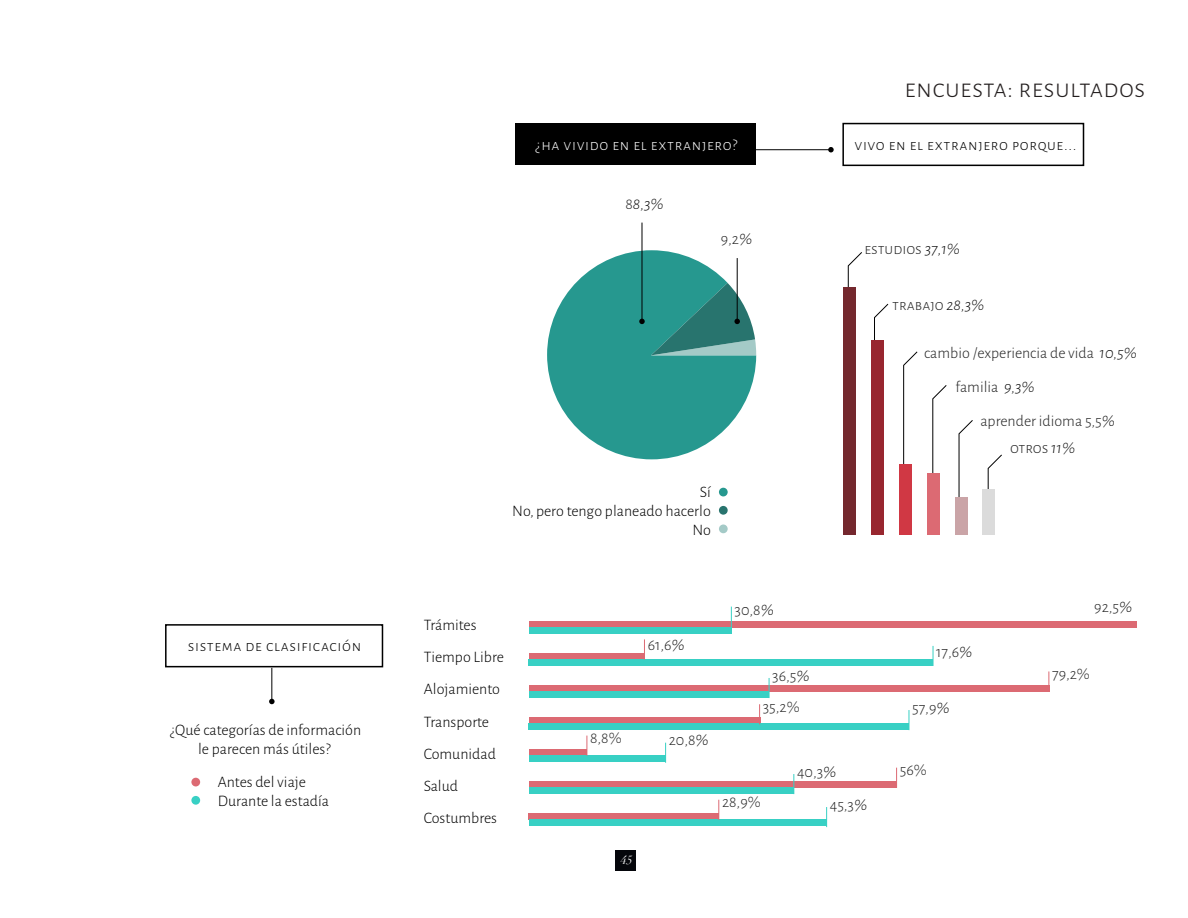
<style>
.page{position:relative;width:1188px;height:918px;background:#fff}
.page>*{position:absolute;margin:0;border:0;box-sizing:border-box;transform-origin:0 0}
.Título_-_17pt___26pt{font:300 27px "Alegreya Sans SC";letter-spacing:.01em;color:#241f1f}
.t1{font:300 16.05px/32.1px "Alegreya Sans";color:#000}
.t2{font:300 16.05px/33px "Alegreya Sans SC";color:#242424}
.t3{font:300 16.05px "Alegreya Sans";color:#242424}
.t4{font:300 16.05px "Alegreya Sans SC";letter-spacing:.04em;color:#000}
.t5{font:300 16.05px "Alegreya Sans SC";letter-spacing:.04em;color:#fff}
.t6{font:italic 300 16.05px "Alegreya Sans";color:#000}
.t7{font:italic 12px "Didot";color:#fff}
.s1{font-family:"Alegreya Sans SC";font-style:normal;color:#242424}
.s2{font-family:"Alegreya Sans";font-style:italic;color:#000}
.s3{font-style:italic;color:#000}
.s4{font-family:"Alegreya Sans SC"}
</style>
<div class="page">
<div style="left:616px;top:850px;width:20px;height:21px;background:#05060b"></div>
<hr style="left:755px;top:149px;width:76px;height:1px;background:#000">
<svg style="left:828px;top:147px;width:6px;height:5px"></svg>
<svg style="left:547px;top:250px;width:209px;height:209px;fill:#26988f"></svg>
<hr style="left:642px;top:223px;width:1px;height:99px;background:#000">
<svg style="left:639px;top:319px;width:6px;height:5px"></svg>
<hr style="left:737px;top:258px;width:1px;height:64px;background:#000">
<svg style="left:651px;top:283px;width:105px;height:72px;background:#46958e"></svg>
<div style="left:515px;top:124px;width:241px;height:41px;background:#000"></div>
<div style="left:842px;top:123px;width:242px;height:43px;border:2px solid #000"></div>
<div style="left:719px;top:488px;width:9px;height:8px;background:#26988f;border-radius:50%"></div>
<div style="left:719px;top:506px;width:9px;height:9px;background:#28746e;border-radius:50%"></div>
<div style="left:719px;top:525px;width:9px;height:8px;background:#a4cac7;border-radius:50%"></div>
<div style="left:191px;top:778px;width:9px;height:8px;background:#dc6a73;border-radius:50%"></div>
<div style="left:191px;top:796px;width:9px;height:9px;background:#38d0c4;border-radius:50%"></div>
<svg style="left:988px;top:454px;width:14px;height:35px"></svg>
<svg style="left:874px;top:303px;width:15px;height:38px"></svg>
<svg style="left:903px;top:351px;width:15px;height:116px"></svg>
<svg style="left:932px;top:385px;width:15px;height:91px"></svg>
<svg style="left:958px;top:420px;width:15px;height:83px"></svg>
<svg style="left:848px;top:252px;width:14px;height:35px"></svg>
<div style="left:843px;top:287px;width:13px;height:248px;background:#74282e"></div>
<div style="left:871px;top:341px;width:13px;height:194px;background:#98262f"></div>
<div style="left:899px;top:465px;width:12px;height:70px;background:#d03844"></div>
<div style="left:927px;top:473px;width:12px;height:62px;background:#dc6a73"></div>
<div style="left:955px;top:498px;width:12px;height:37px;background:#caa4a7"></div>
<div style="left:983px;top:489px;width:12px;height:46px;background:#dbdbdb"></div>
<div style="left:529px;top:621px;width:607px;height:6px;background:#dc6a73"></div>
<div style="left:529px;top:627px;width:202px;height:7px;background:#38d0c4"></div>
<div style="left:529px;top:653px;width:116px;height:6px;background:#dc6a73"></div>
<div style="left:528px;top:659px;width:405px;height:7px;background:#38d0c4"></div>
<div style="left:529px;top:685px;width:520px;height:6px;background:#dc6a73"></div>
<div style="left:529px;top:691px;width:240px;height:7px;background:#38d0c4"></div>
<div style="left:529px;top:717px;width:231px;height:6px;background:#dc6a73"></div>
<div style="left:529px;top:723px;width:380px;height:7px;background:#38d0c4"></div>
<div style="left:529px;top:749px;width:58px;height:6px;background:#dc6a73"></div>
<div style="left:529px;top:756px;width:136px;height:6px;background:#38d0c4"></div>
<div style="left:529px;top:781px;width:368px;height:6px;background:#dc6a73"></div>
<div style="left:529px;top:788px;width:264px;height:6px;background:#38d0c4"></div>
<div style="left:529px;top:813px;width:190px;height:6px;background:#dc6a73"></div>
<div style="left:529px;top:819px;width:297px;height:7px;background:#38d0c4"></div>
<hr style="left:271px;top:668px;width:1px;height:34px;background:#000">
<svg style="left:269px;top:699px;width:6px;height:5px"></svg>
<div style="left:165px;top:624px;width:218px;height:43px;border:2px solid #000"></div>
<svg style="left:731px;top:607px;width:1px;height:26px"></svg>
<svg style="left:644px;top:639px;width:1px;height:14px"></svg>
<svg style="left:1049px;top:671px;width:1px;height:21px"></svg>
<svg style="left:759px;top:704px;width:1px;height:20px"></svg>
<svg style="left:587px;top:736px;width:1px;height:20px"></svg>
<svg style="left:896px;top:768px;width:1px;height:20px"></svg>
<svg style="left:719px;top:800px;width:1px;height:20px"></svg>
<svg style="left:933px;top:646px;width:1px;height:20px"></svg>
<svg style="left:769px;top:678px;width:1px;height:20px"></svg>
<svg style="left:909px;top:710px;width:1px;height:20px"></svg>
<svg style="left:665px;top:743px;width:1px;height:20px"></svg>
<svg style="left:794px;top:774px;width:1px;height:20px"></svg>
<svg style="left:826px;top:807px;width:1px;height:20px"></svg>
<p class="t4" style="left:188px;top:636px;width:175px">sistema de clasificación</p>
<p class="t1" style="left:170px;top:720px;width:193px;line-height:18.9px;text-align:center">¿Qué categorías de información le parecen más útiles?</p>
<p class="t1" style="left:218px;top:772px;width:113px;line-height:18.9px">Antes del viaje<br>Durante la estadía</p>
<p class="Título_-_17pt___26pt" style="left:905px;top:70px;width:242px">encuesta: resultados</p>
<p class="t5" style="left:536px;top:135px;width:203px">¿ha vivido en el extranjero?</p>
<p class="t4" style="left:855px;top:135px;width:223px">vivo en el extranjero porque...</p>
<p class="t6" style="left:626px;top:194px;width:40px"><span class="s1">8</span>8,3%</p>
<p class="t2" style="left:721px;top:222px;width:33px">9,2<span class="s2">%</span></p>
<p class="t1" style="left:512px;top:482px;width:200px;line-height:18.9px;text-align:right">Sí<br>No, pero tengo planeado hacerlo<br>No</p>
<p class="t2" style="left:865px;top:232px;width:97px">estudios <span class="s2">37,1%</span></p>
<p class="t2" style="left:892px;top:287px;width:94px">trabajo <span class="s2">28,3%</span></p>
<p class="t3" style="left:924px;top:343px;width:214px">cambio /experiencia de vida <span class="s3">10,5%</span></p>
<p class="t3" style="left:956px;top:376px;width:81px">familia <span class="s3">9,3%</span></p>
<p class="t3" style="left:980px;top:410px;width:136px">aprender idioma <span class="s4">5,5</span><span class="s3">%</span></p>
<p class="t2" style="left:1010px;top:431px;width:66px">otros <span class="s2">11%</span></p>
<p class="t1" style="left:424px;top:609px;width:82px">Trámites<br>Tiempo Libre<br>Alojamiento<br>Transporte<br>Comunidad<br>Salud<br>Costumbres</p>
<p class="t2" style="left:590px;top:721px;width:33px">8,8%</p>
<p class="t2" style="left:648px;top:628px;width:38px">61,6<span class="s2">%</span></p>
<p class="t2" style="left:669px;top:723px;width:41px">20,8<span class="s2">%</span></p>
<p class="t2" style="left:735px;top:593px;width:41px">30,8<span class="s2">%</span></p>
<p class="t2" style="left:772px;top:659px;width:39px">36,5<span class="s2">%</span></p>
<p class="t2" style="left:763px;top:690px;width:38px">35,2%</p>
<p class="t2" style="left:722px;top:785px;width:40px">28,9%</p>
<p class="t2" style="left:830px;top:755px;width:39px;text-indent:-33px">40,3<span class="s2">%<br></span>45,3<span class="s2">%</span></p>
<p class="t7" style="left:621px;top:852px;width:13px">45</p>
<p class="t2" style="left:936px;top:635px;width:38px">17,6<span class="s2">%</span></p>
<p class="t2" style="left:912px;top:691px;width:39px">57,9<span class="s2">%</span></p>
<p class="t2" style="left:900px;top:753px;width:28px">56%</p>
<p class="t2" style="left:1094px;top:589px;width:39px">92,5<span class="s2">%</span></p>
<p class="t2" style="left:1052px;top:657px;width:39px">79,2%</p>
</div>
